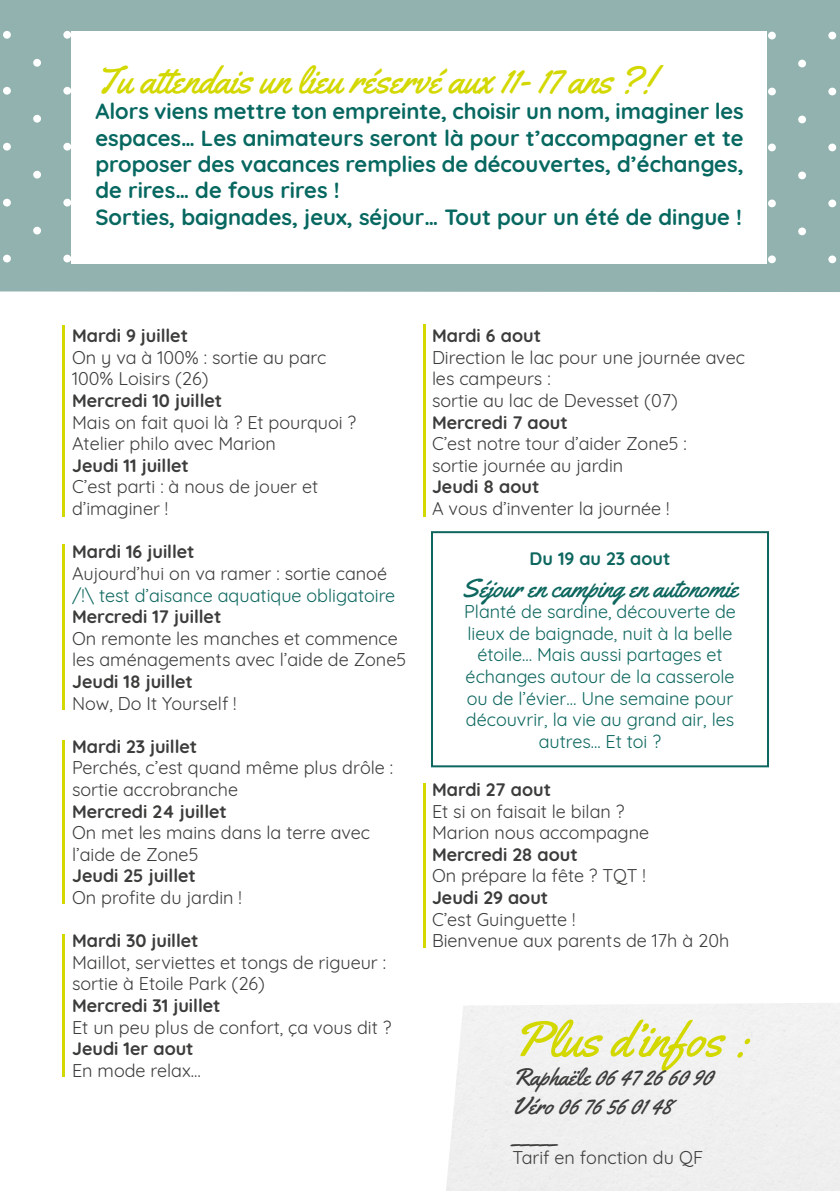
<style>
.page{position:relative;width:840px;height:1191px;background:#fff}
.page>*{position:absolute;margin:0;border:0;box-sizing:border-box;transform-origin:0 0}
.t1{font:50px "Yellowtail";color:#d3d800}
.t2{font:38px "Yellowtail";color:#d3d800}
.t3{font:26px "Yellowtail";color:#0d675f}
.t4{font:24px/28.8px "Yellowtail";color:#3c3c3b}
.t5{font:700 22px/26.4px "Quicksand";color:#066860}
.t6{font:18px/21.6px "Quicksand";color:#3c3c3b}
.t7{font:700 18px "Quicksand";color:#3c3c3b}
.t8{font:18px/21.6px "Quicksand";color:#0d675f;text-align:center}
.t9{font:700 18px "Quicksand";color:#0d675f}
</style>
<div class="page">
<div style="left:431px;top:531px;width:337px;height:236px;border:2px solid #0d675f"></div>
<hr style="left:62px;top:325px;width:3px;height:191px;background:#d3d800">
<hr style="left:62px;top:544px;width:3px;height:166px;background:#d3d800">
<hr style="left:62px;top:740px;width:3px;height:163px;background:#d3d800">
<hr style="left:62px;top:934px;width:3px;height:142px;background:#d3d800">
<hr style="left:422px;top:324px;width:3px;height:192px;background:#d3d800">
<hr style="left:422px;top:783px;width:3px;height:164px;background:#d3d800">
<div style="left:0;top:0;width:839px;height:292px;background:#92b2af"></div>
<div style="left:71px;top:31px;width:695px;height:232px;background:#fff"></div>
<svg style="left:767px;top:255px;width:8px;height:8px"></svg>
<svg style="left:767px;top:199px;width:8px;height:8px"></svg>
<div style="left:767px;top:144px;width:8px;height:7px;background:#fff;border-radius:50%"></div>
<div style="left:767px;top:88px;width:8px;height:7px;background:#fff;border-radius:50%"></div>
<div style="left:767px;top:32px;width:8px;height:7px;background:#fff;border-radius:50%"></div>
<svg style="left:797px;top:227px;width:8px;height:8px"></svg>
<svg style="left:797px;top:171px;width:8px;height:8px"></svg>
<svg style="left:797px;top:116px;width:8px;height:7px"></svg>
<svg style="left:797px;top:60px;width:8px;height:7px"></svg>
<svg style="left:827px;top:255px;width:8px;height:8px"></svg>
<svg style="left:827px;top:199px;width:8px;height:8px"></svg>
<svg style="left:827px;top:144px;width:8px;height:7px"></svg>
<svg style="left:827px;top:88px;width:8px;height:7px"></svg>
<svg style="left:827px;top:32px;width:8px;height:7px"></svg>
<div style="left:3px;top:255px;width:8px;height:7px;background:#fff;border-radius:50%"></div>
<div style="left:3px;top:199px;width:8px;height:7px;background:#fff;border-radius:50%"></div>
<div style="left:3px;top:143px;width:8px;height:8px;background:#fff;border-radius:50%"></div>
<div style="left:3px;top:87px;width:8px;height:8px;background:#fff;border-radius:50%"></div>
<div style="left:3px;top:31px;width:8px;height:8px;background:#fff;border-radius:50%"></div>
<div style="left:33px;top:227px;width:8px;height:7px;background:#fff;border-radius:50%"></div>
<div style="left:33px;top:171px;width:8px;height:7px;background:#fff;border-radius:50%"></div>
<div style="left:33px;top:115px;width:8px;height:8px;background:#fff;border-radius:50%"></div>
<div style="left:33px;top:59px;width:8px;height:8px;background:#fff;border-radius:50%"></div>
<div style="left:63px;top:255px;width:8px;height:7px;background:#fff;border-radius:50%"></div>
<div style="left:63px;top:199px;width:8px;height:7px;background:#fff;border-radius:50%"></div>
<div style="left:63px;top:143px;width:8px;height:8px;background:#fff;border-radius:50%"></div>
<div style="left:63px;top:87px;width:8px;height:8px;background:#fff;border-radius:50%"></div>
<div style="left:63px;top:31px;width:8px;height:8px;background:#fff;border-radius:50%"></div>
<h2 class="t2" style="left:95px;top:56px;width:559px">Tu attendais un lieu réservé aux 11- 17 ans ?!</h2>
<p class="t5" style="left:95px;top:96px;width:649px">Alors viens mettre ton empreinte, choisir un nom, imaginer les espaces… Les animateurs seront là pour t’accompagner et te proposer des vacances remplies de découvertes, d’échanges, de rires… de fous rires !<br>Sorties, baignades, jeux, séjour… Tout pour un été de dingue !</p>
<p class="t7" style="left:72px;top:321px;width:117px">Mardi 9 juillet</p>
<p class="t6" style="left:72px;top:345px;width:256px">On y va à 100% : sortie au parc<br>100% Loisirs (26)</p>
<p class="t7" style="left:72px;top:386px;width:151px">Mercredi 10 juillet</p>
<p class="t6" style="left:72px;top:409px;width:285px">Mais on fait quoi là ? Et pourquoi ?<br>Atelier philo avec Marion</p>
<p class="t7" style="left:72px;top:450px;width:118px">Jeudi 11 juillet</p>
<p class="t6" style="left:72px;top:474px;width:247px">C’est parti : à nous de jouer et d’imaginer !</p>
<p class="t7" style="left:72px;top:537px;width:124px">Mardi 16 juillet</p>
<p class="t6" style="left:72px;top:561px;width:316px">Aujourd’hui on va ramer : sortie canoé</p>
<p class="t8" style="left:72px;top:582px;width:324px">/!\ test d’aisance aquatique obligatoire</p>
<p class="t7" style="left:72px;top:602px;width:151px">Mercredi 17 juillet</p>
<p class="t6" style="left:72px;top:625px;width:335px">On remonte les manches et commence les aménagements avec l’aide de Zone5</p>
<p class="t7" style="left:72px;top:666px;width:122px">Jeudi 18 juillet</p>
<p class="t6" style="left:72px;top:690px;width:166px">Now, Do It Yourself !</p>
<p class="t7" style="left:72px;top:731px;width:127px">Mardi 23 juillet</p>
<p class="t6" style="left:72px;top:755px;width:322px">Perchés, c’est quand même plus drôle : sortie accrobranche</p>
<p class="t7" style="left:72px;top:796px;width:156px">Mercredi 24 juillet</p>
<p class="t6" style="left:72px;top:820px;width:299px">On met les mains dans la terre avec l’aide de Zone5</p>
<p class="t7" style="left:72px;top:861px;width:125px">Jeudi 25 juillet</p>
<p class="t6" style="left:72px;top:885px;width:171px">On profite du jardin !</p>
<p class="t7" style="left:72px;top:926px;width:128px">Mardi 30 juillet</p>
<p class="t6" style="left:72px;top:949px;width:315px">Maillot, serviettes et tongs de rigueur : sortie à Etoile Park (26)</p>
<p class="t7" style="left:72px;top:990px;width:150px">Mercredi 31 juillet</p>
<p class="t6" style="left:72px;top:1014px;width:321px">Et un peu plus de confort, ça vous dit ?</p>
<p class="t7" style="left:72px;top:1034px;width:123px">Jeudi 1er aout</p>
<p class="t6" style="left:72px;top:1057px;width:130px">En mode relax…</p>
<p class="t7" style="left:432px;top:321px;width:110px">Mardi 6 aout</p>
<p class="t6" style="left:432px;top:345px;width:314px">Direction le lac pour une journée avec les campeurs :<br>sortie au lac de Devesset (07)</p>
<p class="t7" style="left:432px;top:407px;width:137px">Mercredi 7 aout</p>
<p class="t6" style="left:432px;top:431px;width:256px">C’est notre tour d’aider Zone5 : sortie journée au jardin</p>
<p class="t7" style="left:432px;top:472px;width:109px">Jeudi 8 aout</p>
<p class="t6" style="left:432px;top:496px;width:239px">A vous d’inventer la journée !</p>
<p class="t9" style="left:529px;top:544px;width:142px">Du 19 au 23 aout</p>
<h3 class="t3" style="left:461px;top:571px;width:278px">Séjour en camping en autonomie</h3>
<p class="t8" style="left:464px;top:599px;width:273px">Planté de sardine, découverte de lieux de baignade, nuit à la belle étoile… Mais aussi partages et échanges autour de la casserole ou de l’évier… Une semaine pour découvrir, la vie au grand air, les autres... Et toi ?</p>
<p class="t7" style="left:432px;top:774px;width:120px">Mardi 27 aout</p>
<p class="t6" style="left:432px;top:798px;width:218px">Et si on faisait le bilan ?<br>Marion nous accompagne</p>
<p class="t7" style="left:432px;top:839px;width:147px">Mercredi 28 aout</p>
<p class="t6" style="left:432px;top:863px;width:215px">On prépare la fête ? TQT !</p>
<p class="t7" style="left:432px;top:882px;width:118px">Jeudi 29 aout</p>
<p class="t6" style="left:432px;top:906px;width:298px">C’est Guinguette !<br>Bienvenue aux parents de 17h à 20h</p>
<h1 class="t1" style="left:512px;top:1007px;width:239px">Plus d’infos :</h1>
<h3 class="t4" style="left:512px;top:1062px;width:201px">Raphaële 06 47 26 60 90<br>Véro 06 76 56 01 48 _____</h3>
<p class="t6" style="left:512px;top:1145px;width:192px">Tarif en fonction du QF</p>
</div>
